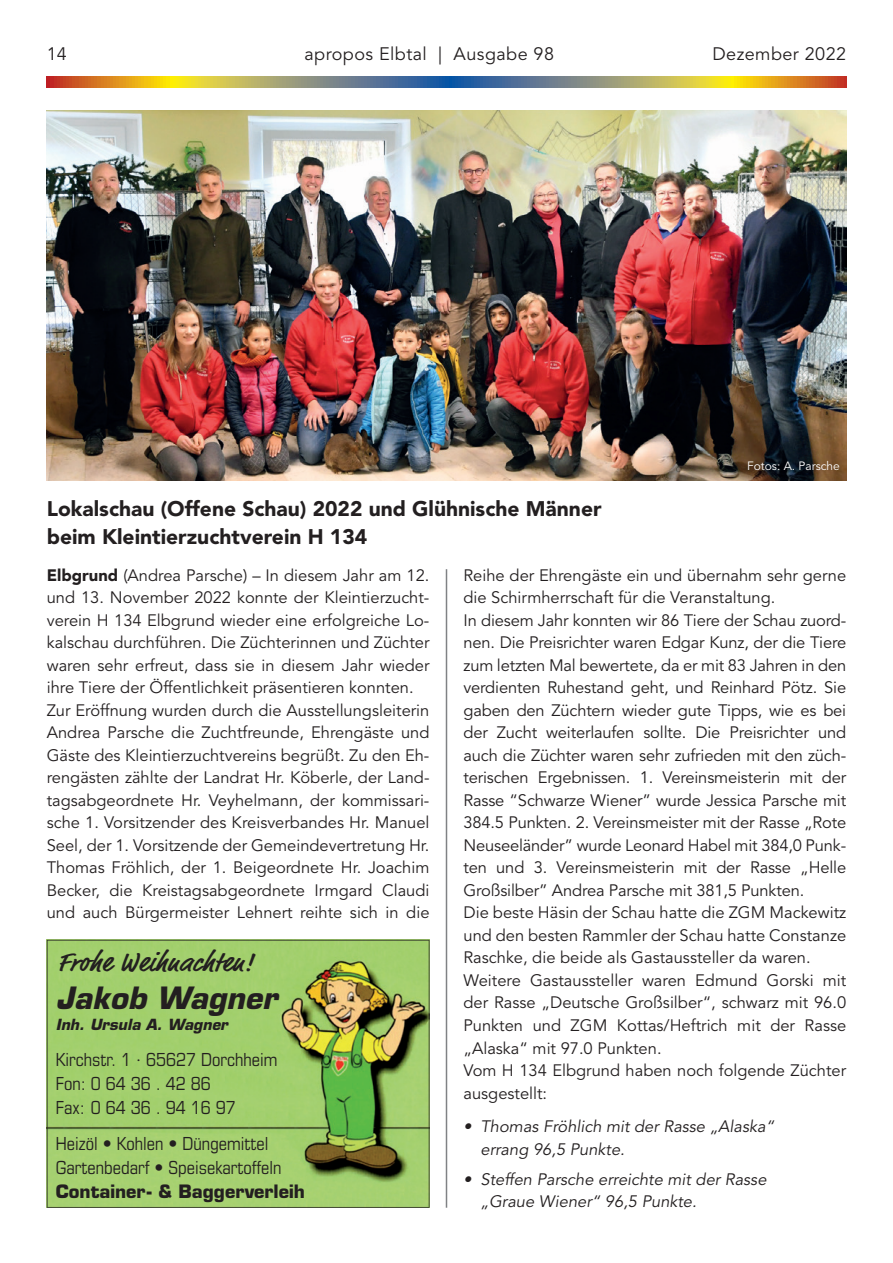
<style>
.page{position:relative;width:893px;height:1263px;background:#fff}
.page>*{position:absolute;margin:0;border:0;box-sizing:border-box;transform-origin:0 0}
.t1{font:italic 700 30px "Eurostile";color:#231f20}
.t2{font:27px "Market Web Cond Medium W03 Rg";letter-spacing:.01em;color:#231f20;scale:1.25 1}
.t3{font:900 21px/28.5px "Avenir LT Std";color:#231f20}
.t4{font:condensed 18px/24px "Eurostile";color:#231f20}
.t5{font:18px "Avenir LT Std";letter-spacing:.025em;color:#231f20}
.t6{font:700 18px "Eurostile";color:#231f20}
.t7{font:16.5px/22.5px "Avenir LT Std";color:#231f20}
.t8{font:italic 16.5px/22.5px "Avenir LT Std";color:#231f20}
.t9{font:italic 700 15px "Eurostile";color:#231f20}
.t10{font:12px "Avenir LT Std";color:#fff}
.s1{font-weight:900}
</style>
<div class="page">
<svg style="left:47px;top:77px;width:799px;height:10px;background:#a3935b"></svg>
<hr style="left:446px;top:569px;width:1px;height:639px;background:#808285">
<img style="left:47px;top:111px;width:799px;height:369px">
<svg style="left:47px;top:940px;width:382px;height:268px;background:#9ac064"></svg>
<p class="t5" style="left:47px;top:44px;width:22px">14</p>
<p class="t5" style="left:304px;top:44px;width:251px">apropos Elbtal | Ausgabe 98</p>
<p class="t5" style="left:712px;top:44px;width:135px">Dezember 2022</p>
<p class="t10" style="left:747px;top:459px;width:94px">Fotos: A. Parsche</p>
<p class="t3" style="left:47px;top:494px;width:556px">Lokalschau (Offene Schau) 2022 und Glühnische Männer beim Kleintierzuchtverein H 134</p>
<p class="t7" style="left:47px;top:564px;width:384px"><span class="s1">Elbgrund</span> (Andrea Parsche) – In diesem Jahr am 12. und 13. November 2022 konnte der Kleintierzucht&shy;verein H 134 Elbgrund wieder eine erfolgreiche Lo&shy;kalschau durchführen. Die Züchterinnen und Züchter waren sehr erfreut, dass sie in diesem Jahr wieder ihre Tiere der Öffentlichkeit präsentieren konnten.<br>Zur Eröffnung wurden durch die Ausstellungsleiterin Andrea Parsche die Zuchtfreunde, Ehrengäste und Gäste des Kleintierzuchtvereins begrüßt. Zu den Eh&shy;rengästen zählte der Landrat Hr. Köberle, der Land&shy;tagsabgeordnete Hr. Veyhelmann, der kommissari&shy;sche 1. Vorsitzender des Kreisverbandes Hr. Manuel Seel, der 1. Vorsitzende der Gemeindevertretung Hr.<br>Thomas Fröhlich, der 1. Beigeordnete Hr. Joachim Becker, die Kreistagsabgeordnete Irmgard Claudi und auch Bürgermeister Lehnert reihte sich in die</p>
<p class="t7" style="left:463px;top:564px;width:384px">Reihe der Ehrengäste ein und übernahm sehr gerne die Schirmherrschaft für die Veranstaltung.<br>In diesem Jahr konnten wir 86 Tiere der Schau zuord&shy;nen. Die Preisrichter waren Edgar Kunz, der die Tiere zum letzten Mal bewertete, da er mit 83 Jahren in den verdienten Ruhestand geht, und Reinhard Pötz. Sie gaben den Züchtern wieder gute Tipps, wie es bei der Zucht weiterlaufen sollte. Die Preisrichter und auch die Züchter waren sehr zufrieden mit den züch&shy;terischen Ergebnissen. 1. Vereinsmeisterin mit der Rasse “Schwarze Wiener” wurde Jessica Parsche mit 384.5 Punkten. 2. Vereinsmeister mit der Rasse „Rote Neuseeländer” wurde Leonard Habel mit 384,0 Punk&shy;ten und 3. Vereinsmeisterin mit der Rasse „Helle Großsilber” Andrea Parsche mit 381,5 Punkten.<br>Die beste Häsin der Schau hatte die ZGM Mackewitz und den besten Rammler der Schau hatte Constanze Raschke, die beide als Gastaussteller da waren.<br>Weitere Gastaussteller waren Edmund Gorski mit der Rasse „Deutsche Großsilber“, schwarz mit 96.0<br>Punkten und ZGM Kottas/Heftrich mit der Rasse „Alaska“ mit 97.0 Punkten.<br>Vom H 134 Elbgrund haben noch folgende Züchter ausgestellt:</p>
<p class="t8" style="left:480px;top:1116px;width:295px;text-indent:-17px">• Thomas Fröhlich mit der Rasse „Alaska“ errang 96,5 Punkte.</p>
<p class="t8" style="left:480px;top:1168px;width:287px;text-indent:-17px">• Steffen Parsche erreichte mit der Rasse „Graue Wiener“ 96,5 Punkte.</p>
<h2 class="t2" style="left:58px;top:946px;width:158px">Frohe Weihnachten!</h2>
<h1 class="t1" style="left:56px;top:979px;width:223px">Jakob Wagner</h1>
<p class="t9" style="left:56px;top:1015px;width:173px">Inh. Ursula A. Wagner</p>
<p class="t4" style="left:56px;top:1047px;width:223px">Kirchstr. 1 · 65627 Dorchheim<br>Fon: 0 64 36 . 42 86<br>Fax: 0 64 36 . 94 16 97</p>
<p class="t4" style="left:56px;top:1131px;width:227px">Heizöl • Kohlen • Düngemittel<br>Gartenbedarf • Speisekartoffeln</p>
<p class="t6" style="left:56px;top:1180px;width:251px">Container- &amp; Baggerverleih</p>
</div>
